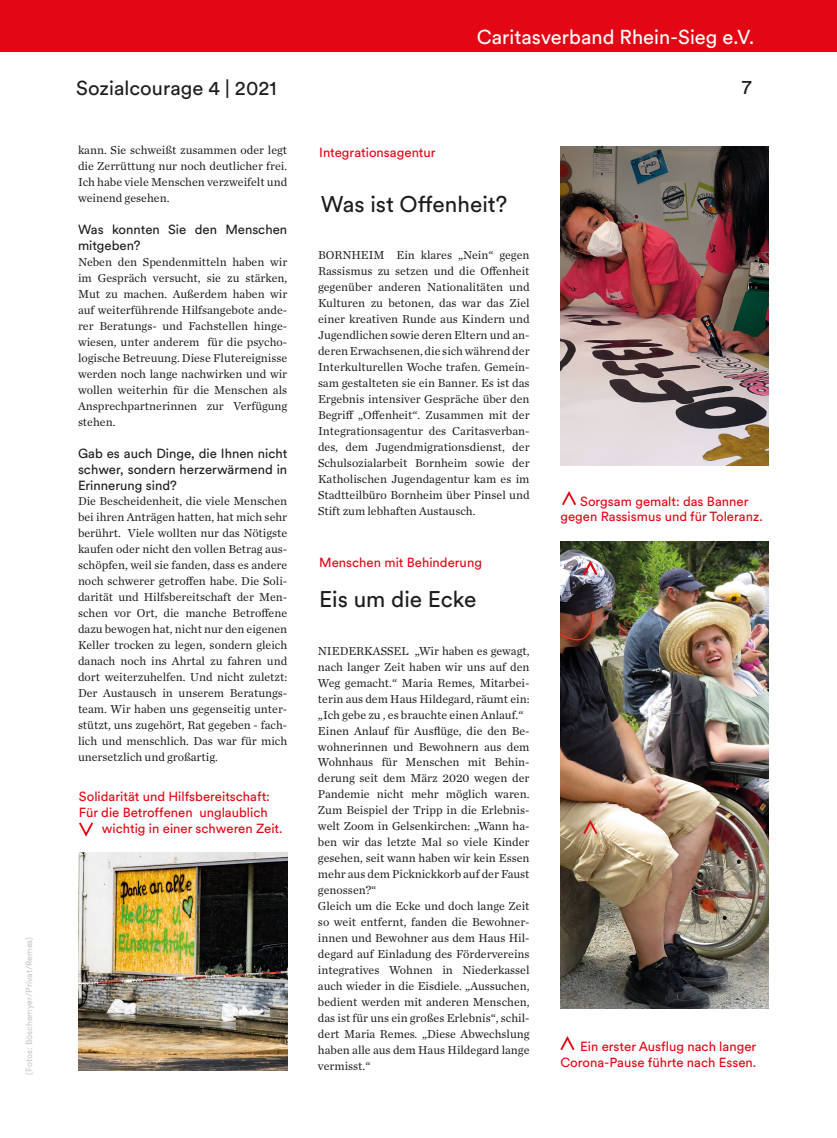
<style>
.page{position:relative;width:837px;height:1138px;background:#fff}
.page>*{position:absolute;margin:0;border:0;box-sizing:border-box;transform-origin:0 0}
.t1{font:22.5px "Circular XX";color:#1d1d1b}
.t2{font:20px "Circular XX";color:#fff}
.t3{font:20px "Circular XX";color:#1d1d1b}
.t4{font:13.12px/15.8px "Circular XX";color:#e30614;text-align:right}
.t5{font:13.12px/16px "Circular XX";color:#1d1d1b}
.t6{font:12px/16px "Chronicle Text G1";color:#1d1d1b;text-align:justify}
.t7{font:8.75px "Circular XX";color:#c7c7c6}
</style>
<div class="page">
<div style="left:14px;top:0;width:822px;height:51px;background:#e30614"></div>
<div style="left:0;top:0;width:20px;height:51px;background:#e30614"></div>
<img style="left:79px;top:852px;width:208px;height:218px">
<img style="left:560px;top:541px;width:208px;height:467px">
<img style="left:560px;top:147px;width:208px;height:318px">
<svg style="left:560px;top:1036px;width:15px;height:14px"></svg>
<svg style="left:79px;top:822px;width:14px;height:15px"></svg>
<svg style="left:581px;top:817px;width:18px;height:19px"></svg>
<svg style="left:581px;top:559px;width:18px;height:18px"></svg>
<svg style="left:562px;top:491px;width:14px;height:14px"></svg>
<p class="t7" style="left:23px;top:1074px;width:139px;rotate:-90deg">(Fotos: Böschemyer/Privat/Remes)</p>
<h2 class="t2" style="left:476px;top:24px;width:278px">Caritasverband Rhein-Sieg e.V.</h2>
<h2 class="t3" style="left:76px;top:74px;width:202px">Sozialcourage 4 | 2021</h2>
<h2 class="t3" style="left:741px;top:73px;width:12px">7</h2>
<p class="t6" style="left:78px;top:142px;width:211px">kann. Sie schweißt zusammen oder legt die Zerrüttung nur noch deutlicher frei.<br>Ich habe viele Menschen verzweifelt und weinend gesehen.</p>
<p class="t5" style="left:78px;top:221px;width:211px">Was konnten Sie den Menschen mitgeben?</p>
<p class="t6" style="left:78px;top:253px;width:211px">Neben den Spendenmitteln haben wir im Gespräch versucht, sie zu stärken, Mut zu machen. Außerdem haben wir auf weiterführende Hilfsangebote ande&shy;rer Beratungs- und Fachstellen hinge&shy;wiesen, unter anderem für die psycho&shy;logische Betreuung. Diese Flutereignisse werden noch lange nachwirken und wir wollen weiterhin für die Menschen als Ansprechpartnerinnen zur Verfügung stehen.</p>
<p class="t5" style="left:78px;top:444px;width:211px;text-align:justify">Gab es auch Dinge, die Ihnen nicht schwer, sondern herzerwärmend in Erinnerung sind?</p>
<p class="t6" style="left:78px;top:493px;width:211px">Die Bescheidenheit, die viele Menschen bei ihren Anträgen hatten, hat mich sehr berührt. Viele wollten nur das Nötigste kaufen oder nicht den vollen Betrag aus&shy;schöpfen, weil sie fanden, dass es andere noch schwerer getroffen habe. Die Soli&shy;darität und Hilfsbereitschaft der Men&shy;schen vor Ort, die manche Betroffene dazu bewogen hat, nicht nur den eigenen Keller trocken zu legen, sondern gleich danach noch ins Ahrtal zu fahren und dort weiterzuhelfen. Und nicht zuletzt:<br>Der Austausch in unserem Beratungs&shy;team. Wir haben uns gegenseitig unter&shy;stützt, uns zugehört, Rat gegeben - fach&shy;lich und menschlich. Das war für mich unersetzlich und großartig.</p>
<p class="t4" style="left:79px;top:788px;width:192px">Solidarität und Hilfsbereitschaft:</p>
<p class="t4" style="left:79px;top:804px;width:190px">Für die Betroffenen unglaublich</p>
<p class="t4" style="left:102px;top:819px;width:182px">wichtig in einer schweren Zeit.</p>
<p class="t4" style="left:319px;top:143px;width:118px">Integrationsagentur</p>
<p class="t1" style="left:320px;top:189px;width:188px">Was ist Offenheit?</p>
<p class="t6" style="left:318px;top:246px;width:213px">BORNHEIM Ein klares „Nein“ gegen Rassismus zu setzen und die Offenheit gegenüber anderen Nationalitäten und Kulturen zu betonen, das war das Ziel einer kreativen Runde aus Kindern und Jugendlichen sowie deren Eltern und an&shy;deren Erwachsenen, die sich während der Interkulturellen Woche trafen. Gemein&shy;sam gestalteten sie ein Banner. Es ist das Ergebnis intensiver Gespräche über den Begriff „Offenheit“. Zusammen mit der Integrationsagentur des Caritasverban&shy;des, dem Jugendmigrationsdienst, der Schulsozialarbeit Bornheim sowie der Katholischen Jugendagentur kam es im Stadtteilbüro Bornheim über Pinsel und Stift zum lebhaften Austausch.</p>
<p class="t4" style="left:319px;top:554px;width:164px">Menschen mit Behinderung</p>
<p class="t1" style="left:319px;top:583px;width:159px">Eis um die Ecke</p>
<p class="t6" style="left:318px;top:642px;width:213px">NIEDERKASSEL „Wir haben es gewagt, nach langer Zeit haben wir uns auf den Weg gemacht.“ Maria Remes, Mitarbei&shy;terin aus dem Haus Hildegard, räumt ein: „Ich gebe zu , es brauchte einen Anlauf.“</p>
<p class="t6" style="left:318px;top:722px;width:213px">Einen Anlauf für Ausflüge, die den Be&shy;wohnerinnen und Bewohnern aus dem Wohnhaus für Menschen mit Behin&shy;derung seit dem März 2020 wegen der Pandemie nicht mehr möglich waren.<br>Zum Beispiel der Tripp in die Erlebnis&shy;welt Zoom in Gelsenkirchen: „Wann ha&shy;ben wir das letzte Mal so viele Kinder gesehen, seit wann haben wir kein Essen mehr aus dem Picknickkorb auf der Faust genossen?“</p>
<p class="t6" style="left:318px;top:897px;width:213px">Gleich um die Ecke und doch lange Zeit so weit entfernt, fanden die Bewohner&shy;innen und Bewohner aus dem Haus Hil&shy;degard auf Einladung des Fördervereins integratives Wohnen in Niederkassel auch wieder in die Eisdiele. „Aussuchen, bedient werden mit anderen Menschen, das ist für uns ein großes Erlebnis“, schil&shy;dert Maria Remes. „Diese Abwechslung haben alle aus dem Haus Hildegard lange vermisst.“</p>
<p class="t4" style="left:560px;top:492px;width:204px;text-align:center">Sorgsam gemalt: das Banner gegen Rassismus und für Toleranz.</p>
<p class="t4" style="left:560px;top:1038px;width:197px">Ein erster Ausflug nach langer<br>Corona-Pause führte nach Essen.</p>
</div>
